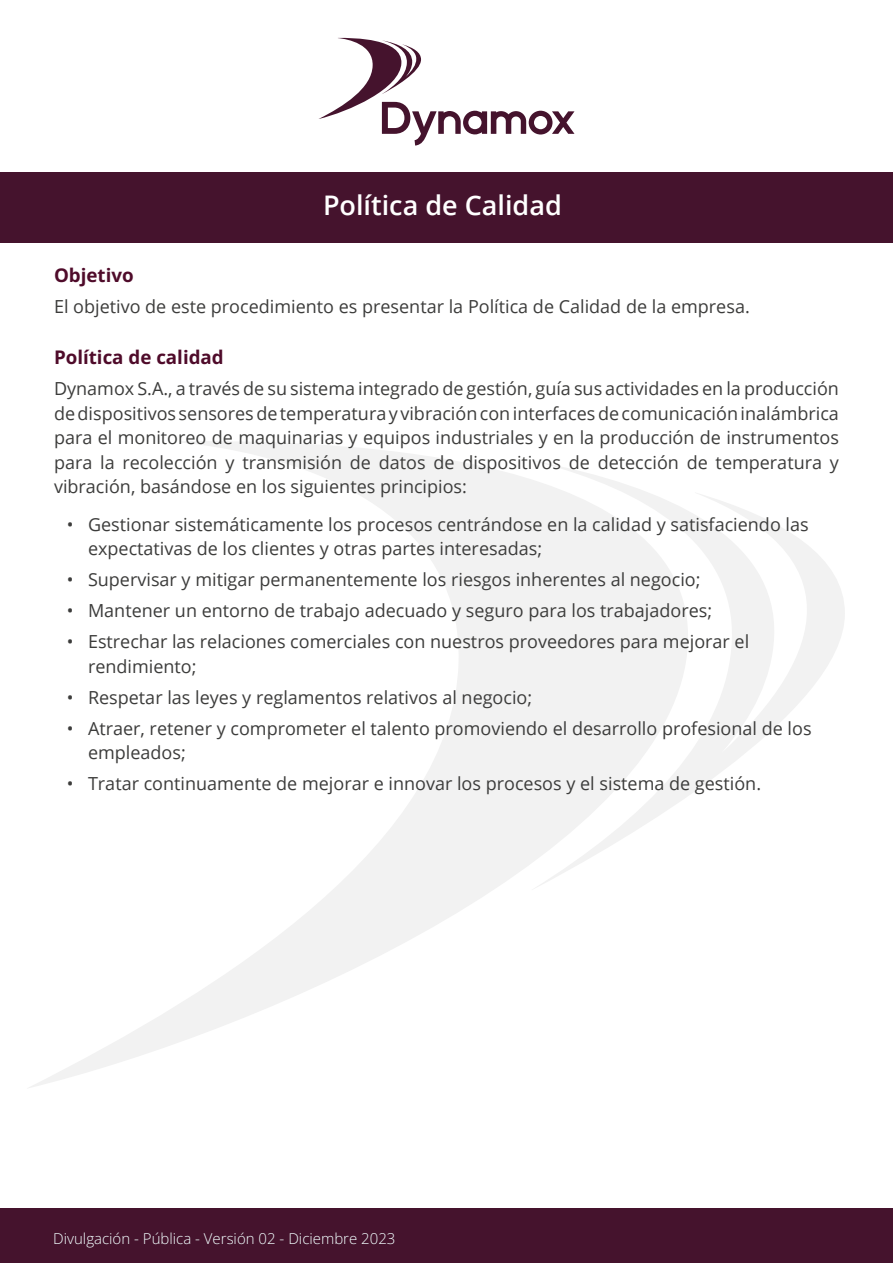
<style>
.page{position:relative;width:893px;height:1263px;background:#fff}
.page>*{position:absolute;margin:0;border:0;box-sizing:border-box;transform-origin:0 0}
.t1{font:600 27px "Open Sans";color:#fff}
.t2{font:700 18.75px "Open Sans";color:#4f0b2a}
.t3{font:18px/24.6px "Open Sans";color:#3c3c3b}
.t4{font:300 15px "Open Sans";color:#f3ffff}
</style>
<div class="page">
<svg style="left:29px;top:441px;width:816px;height:647px"></svg>
<div style="left:0;top:172px;width:893px;height:71px;background:#45132d"></div>
<svg style="left:319px;top:38px;width:255px;height:108px"></svg>
<div style="left:0;top:1209px;width:893px;height:54px;background:#45132d"></div>
<h1 class="t1" style="left:323px;top:187px;width:240px">Política de Calidad</h1>
<p class="t2" style="left:54px;top:262px;width:81px">Objetivo</p>
<p class="t3" style="left:54px;top:293px;width:697px">El objetivo de este procedimiento es presentar la Política de Calidad de la empresa.</p>
<p class="t2" style="left:54px;top:344px;width:171px">Política de calidad</p>
<p class="t3" style="left:54px;top:376px;width:786px;text-align:justify">Dynamox S.A., a través de su sistema integrado de gestión, guía sus actividades en la producción de dispositivos sensores de temperatura y vibración con interfaces de comunicación inalámbrica para el monitoreo de maquinarias y equipos industriales y en la producción de instrumentos para la recolección y transmisión de datos de dispositivos de detección de temperatura y vibración, basándose en los siguientes principios:</p>
<p class="t3" style="left:88px;top:511px;width:722px;text-indent:-21px">• Gestionar sistemáticamente los procesos centrándose en la calidad y satisfaciendo las expectativas de los clientes y otras partes interesadas;</p>
<p class="t3" style="left:67px;top:567px;width:635px">• Supervisar y mitigar permanentemente los riesgos inherentes al negocio;</p>
<p class="t3" style="left:67px;top:598px;width:647px">• Mantener un entorno de trabajo adecuado y seguro para los trabajadores;</p>
<p class="t3" style="left:88px;top:629px;width:663px;text-indent:-21px">• Estrechar las relaciones comerciales con nuestros proveedores para mejorar el rendimiento;</p>
<p class="t3" style="left:67px;top:685px;width:467px">• Respetar las leyes y reglamentos relativos al negocio;</p>
<p class="t3" style="left:88px;top:715px;width:725px;text-indent:-21px">• Atraer, retener y comprometer el talento promoviendo el desarrollo profesional de los empleados;</p>
<p class="t3" style="left:67px;top:771px;width:696px">• Tratar continuamente de mejorar e innovar los procesos y el sistema de gestión.</p>
<p class="t4" style="left:53px;top:1228px;width:344px">Divulgación - Pública - Versión 02 - Diciembre 2023</p>
</div>
